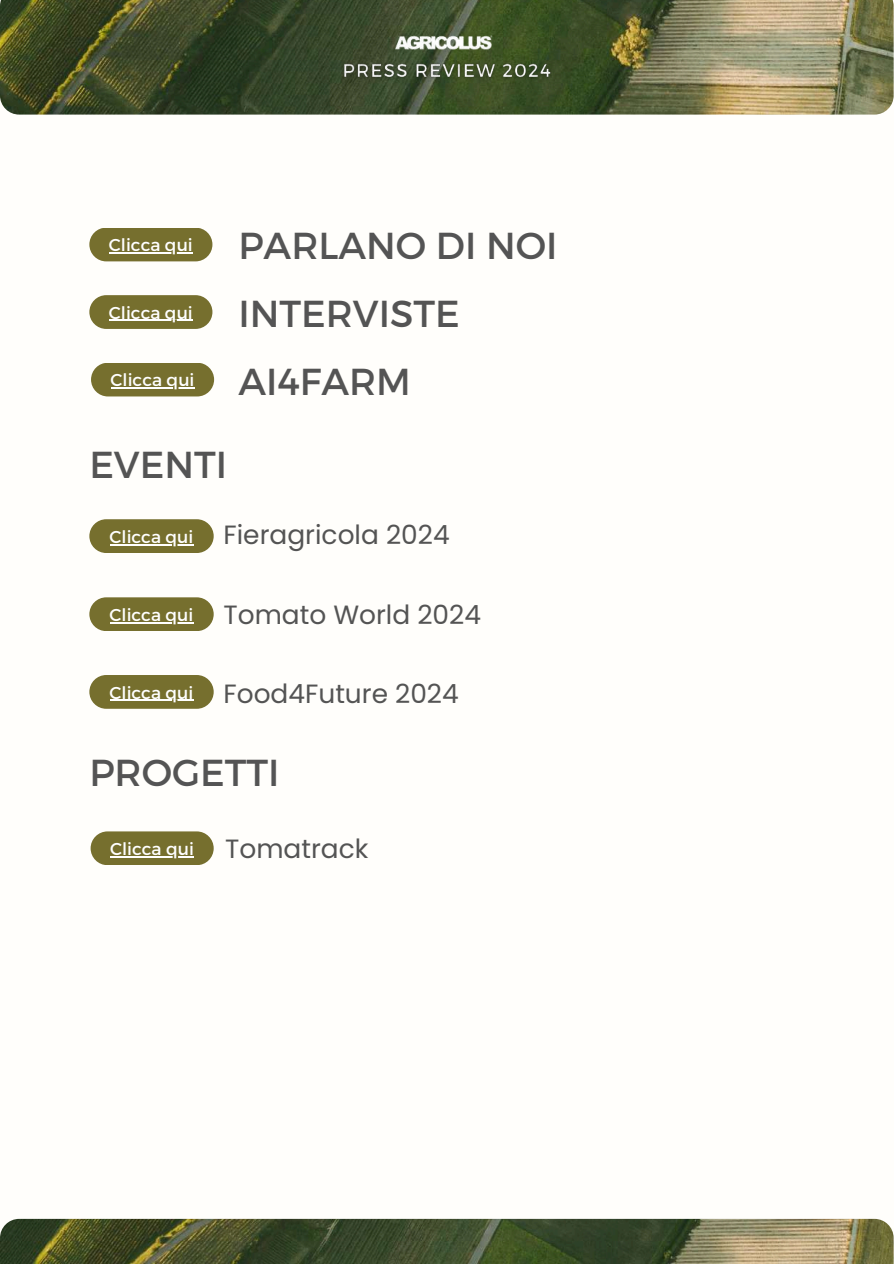
<style>
.page{position:relative;width:894px;height:1264px;background:#fff}
.page>*{position:absolute;margin:0;border:0;box-sizing:border-box;transform-origin:0 0}
.t1{font:37.5px/67.5px "Montserrat";color:#545454}
.t2{font:26.4px "Poppins";color:#545454}
.t3{font:17.25px "Montserrat";color:#fff}
.s1{font-size:37.5px;color:#545454}
.s2{font-family:"Montserrat";font-size:17.25px;color:#fff}
.s3{font-family:"Poppins";font-size:26.4px;color:#545454}
</style>
<div class="page">
<div style="left:0;top:0;width:893px;height:1263px;background:#fffefb"></div>
<div style="left:89px;top:228px;width:123px;height:33px;background:#766f2e;border-radius:17px"></div>
<hr style="left:109px;top:252px;width:84px;height:1px;background:#fff">
<div style="left:89px;top:295px;width:123px;height:34px;background:#766f2e;border-radius:17px"></div>
<hr style="left:109px;top:320px;width:84px;height:1px;background:#fff">
<div style="left:91px;top:363px;width:123px;height:33px;background:#766f2e;border-radius:17px"></div>
<hr style="left:111px;top:387px;width:83px;height:1px;background:#fff">
<div style="left:89px;top:519px;width:125px;height:34px;background:#766f2e;border-radius:17px"></div>
<hr style="left:110px;top:544px;width:83px;height:1px;background:#fff">
<div style="left:89px;top:597px;width:125px;height:34px;background:#766f2e;border-radius:17px"></div>
<hr style="left:110px;top:622px;width:83px;height:1px;background:#fff">
<div style="left:89px;top:675px;width:125px;height:33px;background:#766f2e;border-radius:17px"></div>
<hr style="left:110px;top:699px;width:83px;height:2px;background:#fff">
<div style="left:91px;top:831px;width:123px;height:34px;background:#766f2e;border-radius:17px"></div>
<hr style="left:110px;top:856px;width:84px;height:1px;background:#fff">
<img style="left:0;top:1218px;width:893px;height:45px">
<img style="left:0;top:0;width:893px;height:115px">
<img style="left:387px;top:0;width:112px;height:86px">
<img style="left:338px;top:57px;width:218px;height:28px">
<h1 class="t1" style="left:109px;top:210px;width:450px"><sup>Clicca</sup> <sup>qui</sup> PARLANO DI NOI<br><sup>Clicca</sup> <sup>qui</sup> INTERVISTE</h1>
<p class="t3" style="left:111px;top:369px;width:302px">Clicca qui <span class="s1">AI4FARM</span></p>
<h1 class="t1" style="left:89px;top:429px;width:139px">EVENTI</h1>
<p class="t2" style="left:110px;top:516px;width:341px"><span class="s2">Clicca qui</span> Fieragricola 2024</p>
<p class="t2" style="left:110px;top:596px;width:373px"><span class="s2">Clicca qui</span> Tomato World 2024</p>
<p class="t2" style="left:110px;top:675px;width:350px"><sup>Clicca</sup> <sup>qui</sup> Food4Future 2024</p>
<h1 class="t1" style="left:89px;top:737px;width:192px">PROGETTI</h1>
<p class="t3" style="left:110px;top:837px;width:260px">Clicca qui <span class="s3">Tomatrack</span></p>
</div>
